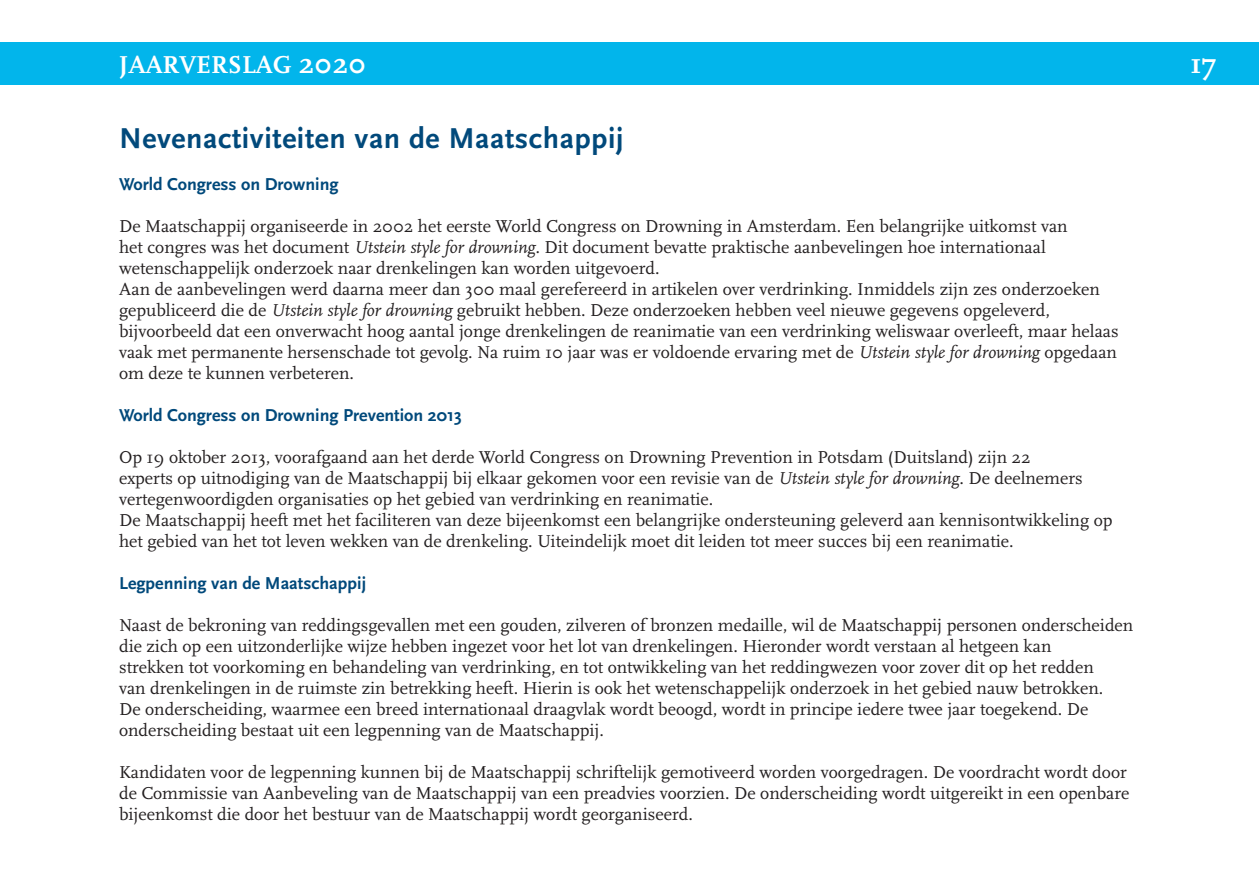
<style>
.page{position:relative;width:1259px;height:893px;background:#fff}
.page>*{position:absolute;margin:0;border:0;box-sizing:border-box;transform-origin:0 0}
.kop{font:700 30px "Scala Sans";letter-spacing:.02em;color:#01497b}
.t1{font:700 30px "Scala";color:#fff}
.t2{font:700 25.5px "Scala";color:#fff}
.t3{font:18px/21px "Scala";color:#231f20}
.t4{font:700 18px "Scala Sans";color:#01497b}
.s1{font-size:30px}
.s2{font-style:italic}
</style>
<div class="page">
<div style="left:0;top:43px;width:1259px;height:42px;background:#02b5eb"></div>
<p class="t2" style="left:119px;top:51px;width:249px">JAARVERSLAG <span class="s1">2020</span></p>
<p class="t1" style="left:1190px;top:47px;width:28px">17</p>
<p class="kop" style="left:119px;top:122px;width:506px">Nevenactiviteiten van de Maatschappij</p>
<p class="t4" style="left:119px;top:174px;width:221px">World Congress on Drowning</p>
<p class="t3" style="left:119px;top:215px;width:950px">De Maatschappij organiseerde in 2002 het eerste World Congress on Drowning in Amsterdam. Een belangrijke uitkomst van het congres was het document <span class="s2">Utstein style for drowning.</span> Dit document bevatte praktische aanbevelingen hoe internationaal wetenschappelijk onderzoek naar drenkelingen kan worden uitgevoerd.</p>
<p class="t3" style="left:119px;top:278px;width:1001px">Aan de aanbevelingen werd daarna meer dan 300 maal gerefereerd in artikelen over verdrinking. Inmiddels zijn zes onderzoeken gepubliceerd die de <span class="s2">Utstein style for drowning</span> gebruikt hebben. Deze onderzoeken hebben veel nieuwe gegevens opgeleverd, bijvoorbeeld dat een onverwacht hoog aantal jonge drenkelingen de reanimatie van een verdrinking weliswaar overleeft, maar helaas vaak met permanente hersenschade tot gevolg. Na ruim 10 jaar was er voldoende ervaring met de <span class="s2">Utstein style for drowning</span> opgedaan om deze te kunnen verbeteren.</p>
<p class="t4" style="left:119px;top:405px;width:344px">World Congress on Drowning Prevention 2013</p>
<p class="t3" style="left:119px;top:446px;width:965px">Op 19 oktober 2013, voorafgaand aan het derde World Congress on Drowning Prevention in Potsdam (Duitsland) zijn 22 experts op uitnodiging van de Maatschappij bij elkaar gekomen voor een revisie van de <span class="s2">Utstein style for drowning</span>. De deelnemers vertegenwoordigden organisaties op het gebied van verdrinking en reanimatie.</p>
<p class="t3" style="left:119px;top:509px;width:995px">De Maatschappij heeft met het faciliteren van deze bijeenkomst een belangrijke ondersteuning geleverd aan kennisontwikkeling op het gebied van het tot leven wekken van de drenkeling. Uiteindelijk moet dit leiden tot meer succes bij een reanimatie.</p>
<p class="t4" style="left:119px;top:573px;width:248px">Legpenning van de Maatschappij</p>
<p class="t3" style="left:119px;top:614px;width:1015px">Naast de bekroning van reddingsgevallen met een gouden, zilveren of bronzen medaille, wil de Maatschappij personen onderscheiden die zich op een uitzonderlijke wijze hebben ingezet voor het lot van drenkelingen. Hieronder wordt verstaan al hetgeen kan<br>strekken tot voorkoming en behandeling van verdrinking, en tot ontwikkeling van het reddingwezen voor zover dit op het redden<br>van drenkelingen in de ruimste zin betrekking heeft. Hierin is ook het wetenschappelijk onderzoek in het gebied nauw betrokken.<br>De onderscheiding, waarmee een breed internationaal draagvlak wordt beoogd, wordt in principe iedere twee jaar toegekend. De onderscheiding bestaat uit een legpenning van de Maatschappij.</p>
<p class="t3" style="left:119px;top:761px;width:1012px">Kandidaten voor de legpenning kunnen bij de Maatschappij schriftelijk gemotiveerd worden voorgedragen. De voordracht wordt door de Commissie van Aanbeveling van de Maatschappij van een preadvies voorzien. De onderscheiding wordt uitgereikt in een openbare bijeenkomst die door het bestuur van de Maatschappij wordt georganiseerd.</p>
</div>
